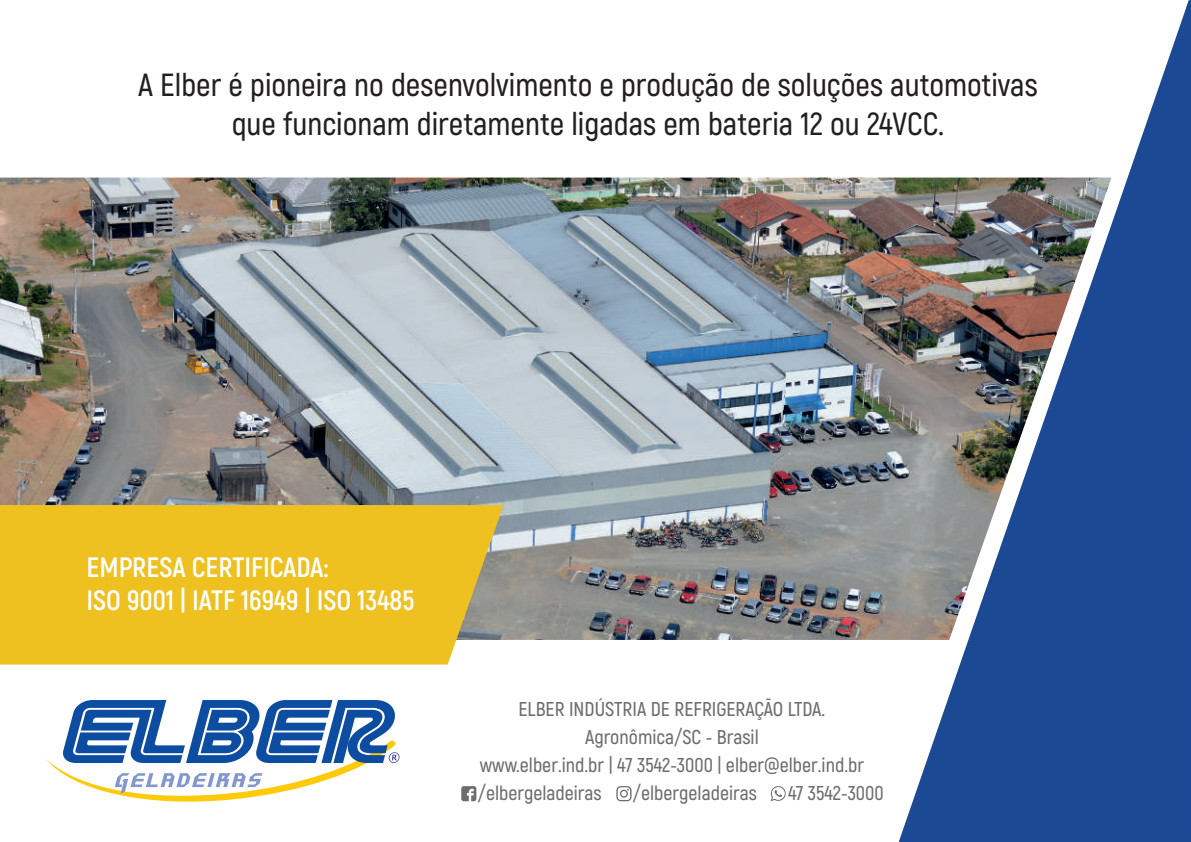
<style>
.page{position:relative;width:1191px;height:842px;background:#fff}
.page>*{position:absolute;margin:0;border:0;box-sizing:border-box;transform-origin:0 0}
.t1{font:600 32px/38.4px "Akrobat";color:#231f20;text-align:center}
.t2{font:700 28px/33.6px "Akrobat";color:#fff}
.t3{font:600 20px "Akrobat";color:#6c6d70}
</style>
<div class="page">
<img style="left:0;top:178px;width:898px;height:462px">
<div style="left:0;top:505px;width:503px;height:159px;background:#eec120"></div>
<svg style="left:46px;top:700px;width:354px;height:102px"></svg>
<svg style="left:461px;top:786px;width:15px;height:15px"></svg>
<svg style="left:616px;top:786px;width:15px;height:15px"></svg>
<svg style="left:770px;top:786px;width:16px;height:15px"></svg>
<svg style="left:898px;top:8px;width:293px;height:834px"></svg>
<div style="left:1186px;top:0;width:5px;height:841px;background:#1a4894"></div>
<h1 class="t1" style="left:138px;top:66px;width:901px">A Elber é pioneira no desenvolvimento e produção de soluções automotivas que funcionam diretamente ligadas em bateria 12 ou 24VCC.</h1>
<h2 class="t2" style="left:86px;top:550px;width:329px">EMPRESA CERTIFICADA:<br>ISO 9001 | IATF 16949 | ISO 13485</h2>
<p class="t3" style="left:518px;top:697px;width:308px">ELBER INDÚSTRIA DE REFRIGERAÇÃO LTDA.</p>
<p class="t3" style="left:585px;top:725px;width:175px">Agronômica/SC - Brasil</p>
<p class="t3" style="left:479px;top:753px;width:386px">www.elber.ind.br | 47 3542-3000 | elber@elber.ind.br</p>
<p class="t3" style="left:478px;top:781px;width:126px">/elbergeladeiras</p>
<p class="t3" style="left:633px;top:781px;width:126px">/elbergeladeiras</p>
<p class="t3" style="left:788px;top:781px;width:97px">47 3542-3000</p>
</div>
